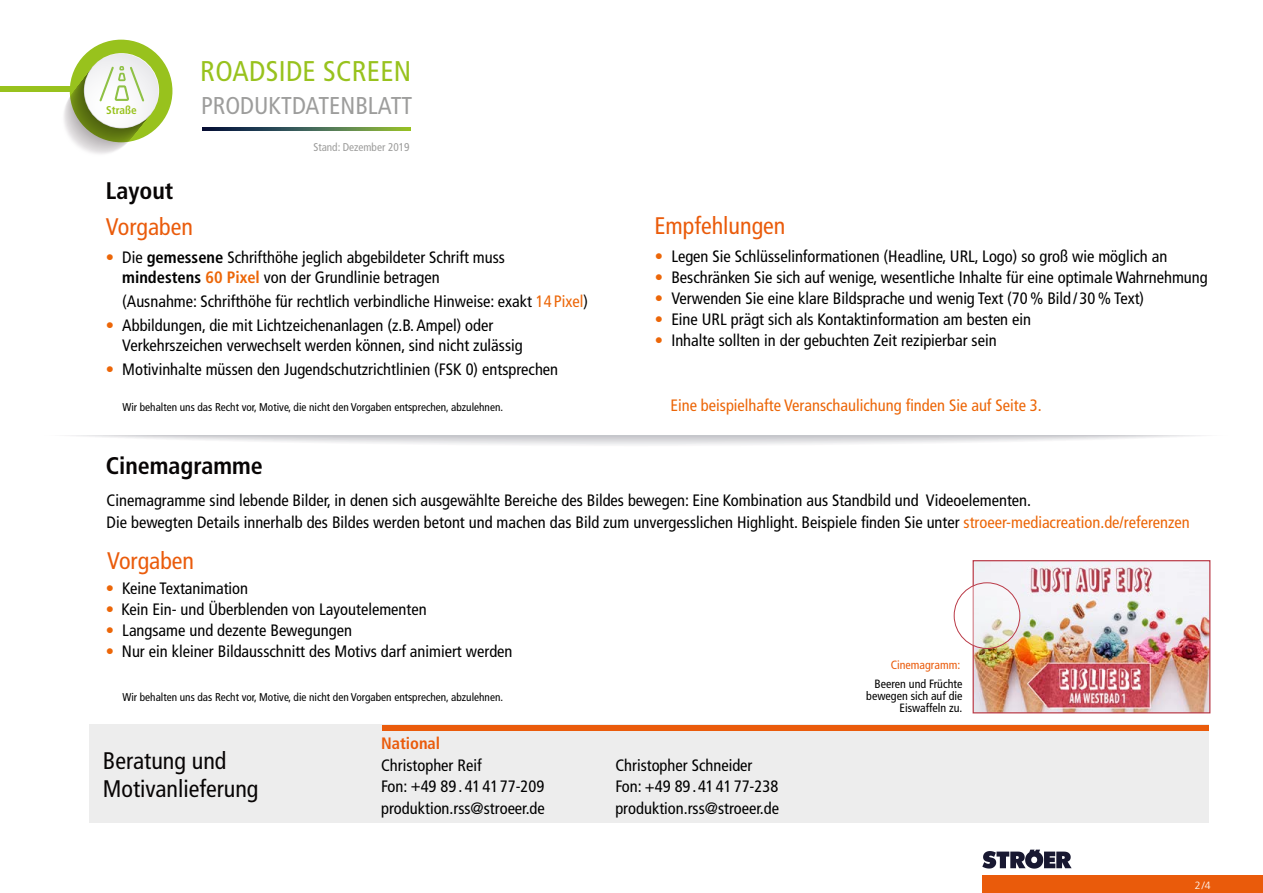
<style>
.page{position:relative;width:1263px;height:893px;background:#fff}
.page>*{position:absolute;margin:0;border:0;box-sizing:border-box;transform-origin:0 0}
.t1{font:condensed 28.5px "Frutiger LT Std";letter-spacing:.01em;color:#98c21d}
.t2{font:condensed 24.3px "Frutiger LT Std";color:#9d9d9c}
.t3{font:condensed 24px "Frutiger LT Std";color:#ea5b0b}
.t4{font:condensed 24px/28.8px "Frutiger LT Std";color:#080505}
.t5{font:700 condensed 24px "Frutiger LT Std";color:#080505}
.t6{font:condensed 16.5px/21.5px "Frutiger LT Std";color:#000}
.t7{font:condensed 16.5px "Frutiger LT Std";color:#ec6608}
.t8{font:700 condensed 16.5px "Frutiger LT Std";color:#ea5b0b}
.t9{font:condensed 12px/12px "Frutiger LT Std";color:#000;text-align:right}
.t10{font:condensed 12px "Frutiger LT Std";color:#ea5b0b}
.t11{font:condensed 11.25px "Frutiger LT Std";color:#000}
.t12{font:condensed 11.25px "Frutiger LT Std";color:#9d9d9c}
.t13{font:700 condensed 11.25px "Frutiger LT Std";color:#98c21d}
.t14{font:300 10.5px "Frutiger";color:#fff}
.s1{font-family:"Avenir LT Std";font-weight:800;font-stretch:normal;color:#ec6608}
.s2{font-weight:700}
.s3{font-weight:700;color:#ec6608}
.s4{color:#ec6608}
</style>
<div class="page">
<div style="left:982px;top:876px;width:281px;height:17px;background:#ea5b0b"></div>
<svg style="left:982px;top:850px;width:89px;height:19px"></svg>
<div style="left:89px;top:725px;width:1120px;height:98px;background:#ededed"></div>
<div style="left:382px;top:725px;width:827px;height:5px;background:#ea5b0b"></div>
<div style="left:0;top:87px;width:77px;height:5px;background:#98c21d"></div>
<svg style="left:70px;top:40px;width:102px;height:102px;background:#85a91b"></svg>
<svg style="left:84px;top:53px;width:75px;height:75px"></svg>
<div style="left:85px;top:54px;width:73px;height:74px;background:linear-gradient(to right,#fbfbfc,#efeff1);border-radius:37px"></div>
<svg style="left:98px;top:65px;width:48px;height:38px"></svg>
<svg style="left:203px;top:127px;width:208px;height:4px"></svg>
<svg style="left:68px;top:435px;width:1136px;height:10px"></svg>
<img style="left:974px;top:562px;width:234px;height:149px">
<div style="left:972px;top:560px;width:238px;height:153px;border:1px solid #ba3a47"></div>
<svg style="left:954px;top:583px;width:66px;height:65px;fill:#f4f5f7"></svg>
<div style="left:954px;top:582px;width:66px;height:67px;border:1px solid #ba3a47;border-radius:50%"></div>
<p class="t13" style="left:106px;top:104px;width:32px">Straße</p>
<h1 class="t1" style="left:200px;top:54px;width:212px">ROADSIDE SCREEN</h1>
<h2 class="t2" style="left:201px;top:92px;width:213px">PRODUKTDATENBLATT</h2>
<p class="t12" style="left:313px;top:141px;width:98px">Stand: Dezember 2019</p>
<h3 class="t5" style="left:106px;top:176px;width:69px">Layout</h3>
<h3 class="t3" style="left:106px;top:212px;width:89px">Vorgaben</h3>
<p class="t6" style="left:122px;top:248px;width:384px;line-height:19.8px;text-indent:-16px"><span class="s1">•</span> Die <span class="s2">gemessene</span> Schrifthöhe jeglich abgebildeter Schrift muss <span class="s2">mindestens</span> <span class="s3">60 Pixel</span> von der Grundlinie betragen</p>
<p class="t6" style="left:122px;top:291px;width:467px">(Ausnahme: Schrifthöhe für rechtlich verbindliche Hinweise: exakt <span class="s4">14 Pixel</span>)</p>
<p class="t6" style="left:122px;top:315px;width:402px;line-height:19.8px;text-indent:-16px"><span class="s1">•</span> Abbildungen, die mit Lichtzeichenanlagen (z.B. Ampel) oder<br>Verkehrszeichen verwechselt werden können, sind nicht zulässig</p>
<p class="t6" style="left:106px;top:358px;width:454px"><span class="s1">•</span> Motivinhalte müssen den Jugendschutzrichtlinien (FSK 0) entsprechen</p>
<p class="t11" style="left:122px;top:401px;width:382px">Wir behalten uns das Recht vor, Motive, die nicht den Vorgaben entsprechen, abzulehnen.</p>
<h3 class="t5" style="left:106px;top:451px;width:159px">Cinemagramme</h3>
<h3 class="t3" style="left:654px;top:211px;width:133px">Empfehlungen</h3>
<p class="t6" style="left:655px;top:246px;width:514px"><span class="s1">•</span> Legen Sie Schlüsselinformationen (Headline, URL, Logo) so groß wie möglich an</p>
<p class="t6" style="left:655px;top:267px;width:554px"><span class="s1">•</span> Beschränken Sie sich auf wenige, wesentliche Inhalte für eine optimale Wahrnehmung</p>
<p class="t6" style="left:655px;top:288px;width:491px"><span class="s1">•</span> Verwenden Sie eine klare Bildsprache und wenig Text (70 % Bild / 30 % Text)</p>
<p class="t6" style="left:655px;top:309px;width:378px"><span class="s1">•</span> Eine URL prägt sich als Kontaktinformation am besten ein</p>
<p class="t6" style="left:655px;top:330px;width:343px"><span class="s1">•</span> Inhalte sollten in der gebuchten Zeit rezipierbar sein</p>
<p class="t7" style="left:670px;top:396px;width:373px">Eine beispielhafte Veranschaulichung finden Sie auf Seite 3.</p>
<p class="t6" style="left:107px;top:490px;width:1085px">Cinemagramme sind lebende Bilder, in denen sich ausgewählte Bereiche des Bildes bewegen: Eine Kombination aus Standbild und Videoelementen.<br>Die bewegten Details innerhalb des Bildes werden betont und machen das Bild zum unvergesslichen Highlight. Beispiele finden Sie unter <span class="s4">stroeer-mediacreation.de/referenzen</span></p>
<h3 class="t3" style="left:107px;top:547px;width:89px">Vorgaben</h3>
<p class="t6" style="left:106px;top:578px;width:144px"><span class="s1">•</span> Keine Textanimation</p>
<p class="t6" style="left:106px;top:599px;width:322px"><span class="s1">•</span> Kein Ein- und Überblenden von Layoutelementen</p>
<p class="t6" style="left:106px;top:620px;width:248px"><span class="s1">•</span> Langsame und dezente Bewegungen</p>
<p class="t6" style="left:106px;top:641px;width:408px"><span class="s1">•</span> Nur ein kleiner Bildausschnitt des Motivs darf animiert werden</p>
<p class="t11" style="left:122px;top:690px;width:382px">Wir behalten uns das Recht vor, Motive, die nicht den Vorgaben entsprechen, abzulehnen.</p>
<h3 class="t4" style="left:103px;top:746px;width:157px">Beratung und<br>Motivanlieferung</h3>
<p class="t8" style="left:381px;top:734px;width:61px">National</p>
<p class="t6" style="left:381px;top:754px;width:165px">Christopher Reif<br>Fon: +49 89 . 41 4177-209 produktion.rss@stroeer.de</p>
<p class="t6" style="left:615px;top:754px;width:165px">Christopher Schneider<br>Fon: +49 89 .41 41 77-238 produktion.rss@stroeer.de</p>
<p class="t10" style="left:891px;top:658px;width:71px">Cinemagramm:</p>
<p class="t9" style="left:866px;top:678px;width:98px">Beeren und Früchte bewegen sich auf die<br>Eiswaffeln zu.</p>
<p class="t14" style="left:1195px;top:879px;width:17px">2/4</p>
</div>
